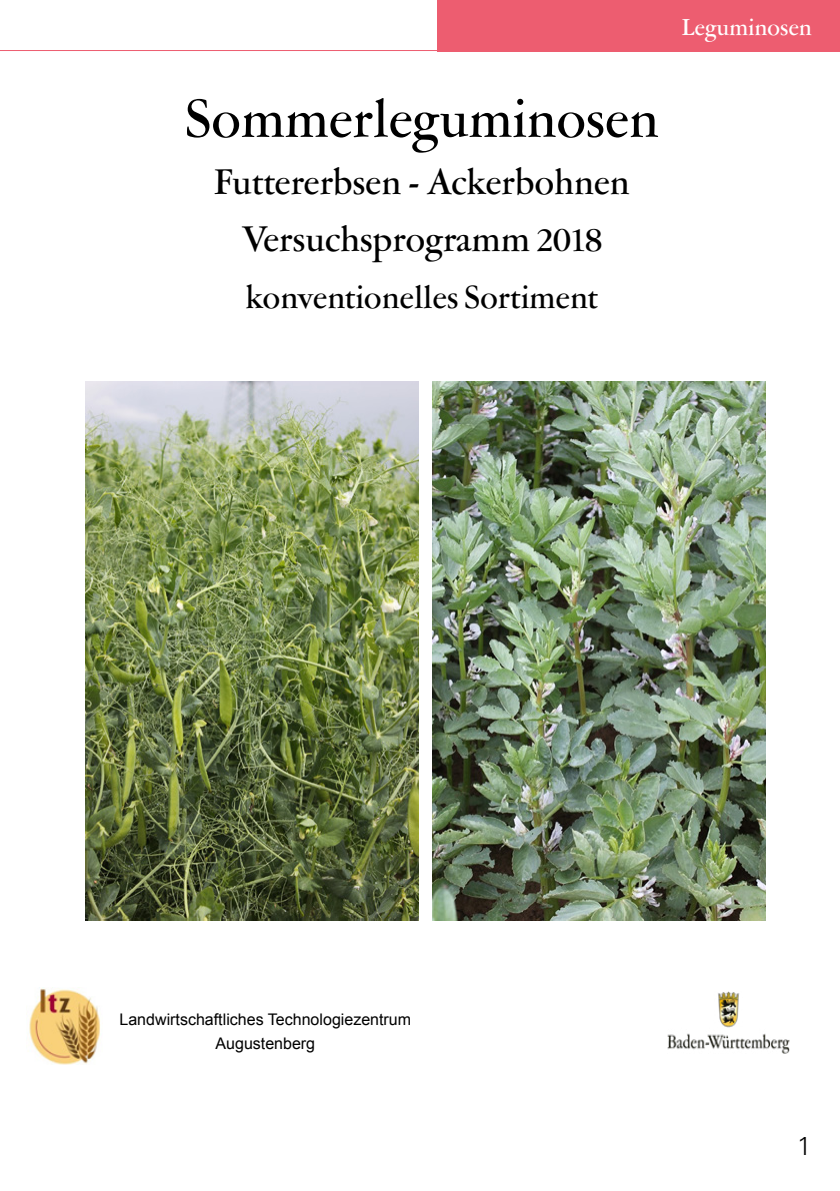
<style>
.page{position:relative;width:840px;height:1191px;background:#fff}
.page>*{position:absolute;margin:0;border:0;box-sizing:border-box;transform-origin:0 0}
.t1{font:500 60px "Garamont Amst SH";letter-spacing:.015em;color:#000}
.t2{font:500 40px/57.2px "Garamont Amst SH";letter-spacing:.015em;color:#000;text-align:center}
.t3{font:500 36px "Garamont Amst SH";letter-spacing:.015em;color:#000}
.t4{font:500 26px "Garamont Amst SH";letter-spacing:.015em;color:#fff}
.t5{font:300 26px "Univers";color:#000}
.t6{font:16px/24px "Arial";color:#000;text-align:center}
</style>
<div class="page">
<div style="left:437px;top:0;width:402px;height:51px;background:#ed5d70"></div>
<hr style="left:0;top:50px;width:839px;height:1px;background:#ed5d70">
<img style="left:667px;top:991px;width:121px;height:62px">
<img style="left:29px;top:987px;width:71px;height:77px">
<img style="left:86px;top:381px;width:332px;height:539px">
<img style="left:432px;top:381px;width:333px;height:539px">
<h1 class="t1" style="left:186px;top:89px;width:473px">Sommerleguminosen</h1>
<h2 class="t2" style="left:214px;top:155px;width:416px">Futtererbsen - Ackerbohnen<br>Versuchsprogramm 2018</h2>
<h3 class="t3" style="left:246px;top:280px;width:353px">konventionelles Sortiment</h3>
<h3 class="t4" style="left:681px;top:14px;width:131px">Leguminosen</h3>
<p class="t6" style="left:119px;top:1007px;width:293px">Landwirtschaftliches Technologiezentrum<br>Augustenberg</p>
<h3 class="t5" style="left:796px;top:1130px;width:16px">1</h3>
</div>
